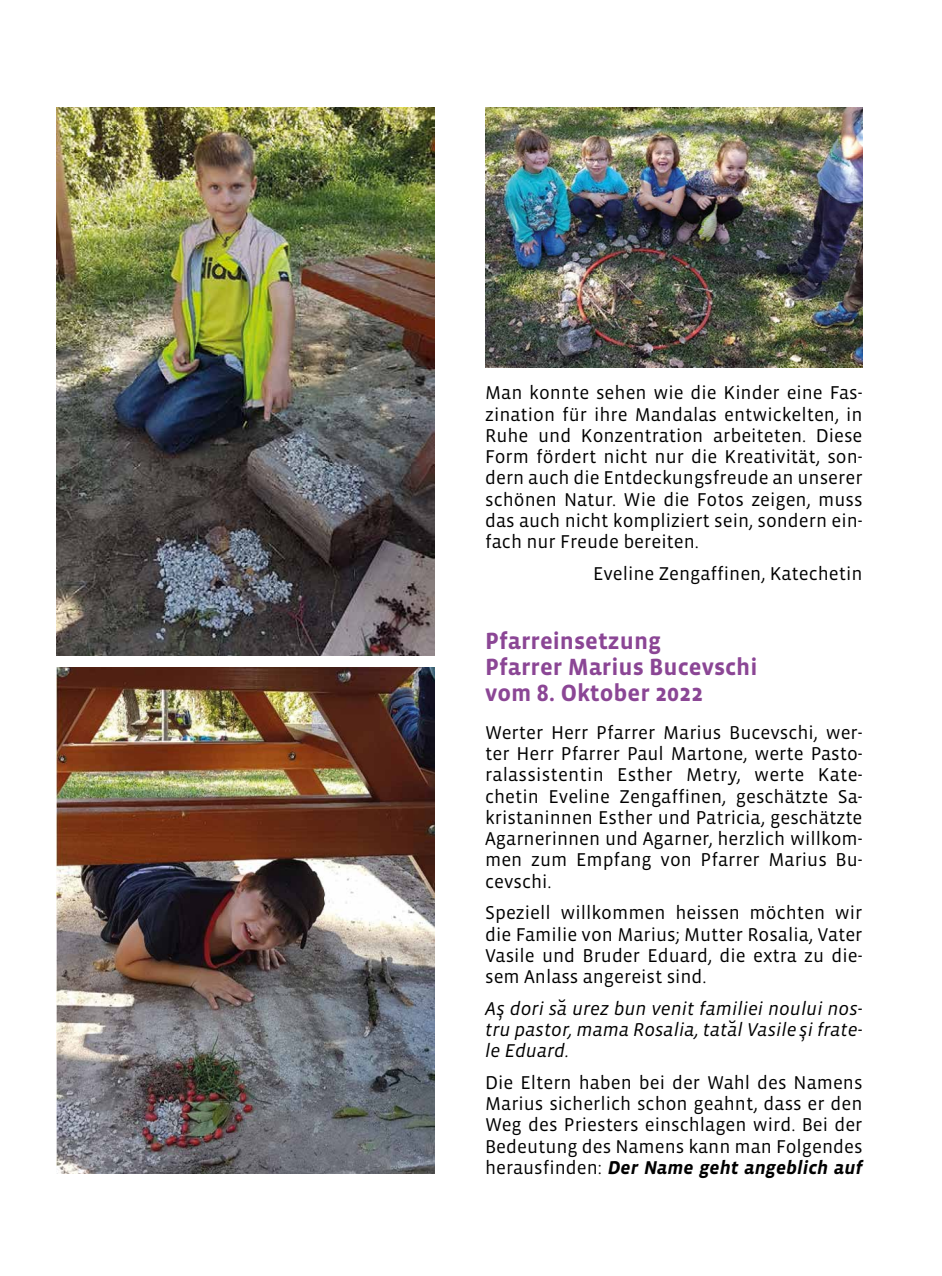
<style>
.page{position:relative;width:942px;height:1276px;background:#fff}
.page>*{position:absolute;margin:0;border:0;box-sizing:border-box;transform-origin:0 0}
.t1{font:700 24px/26.2px "Vista Sans";color:#8b4695}
.t2{font:19px/21.2px "Vista Sans";color:#000;text-align:justify}
.t3{font:italic 19px "Vista Sans";color:#000}
.s1{font-weight:700;font-style:italic}
</style>
<div class="page">
<img style="left:57px;top:108px;width:377px;height:547px">
<img style="left:57px;top:667px;width:377px;height:507px">
<img style="left:485px;top:108px;width:377px;height:260px">
<p class="t2" style="left:485px;top:383px;width:379px">Man konnte sehen wie die Kinder eine Fas&shy;zination für ihre Mandalas entwickelten, in Ruhe und Konzentration arbeiteten. Diese Form fördert nicht nur die Kreativität, son&shy;dern auch die Entdeckungsfreude an unserer schönen Natur. Wie die Fotos zeigen, muss das auch nicht kompliziert sein, sondern ein&shy;fach nur Freude bereiten.</p>
<p class="t2" style="left:592px;top:563px;width:271px">Eveline Zengaffinen, Katechetin</p>
<p class="t1" style="left:485px;top:628px;width:274px">Pfarreinsetzung<br>Pfarrer Marius Bucevschi vom 8. Oktober 2022</p>
<p class="t2" style="left:485px;top:722px;width:379px">Werter Herr Pfarrer Marius Bucevschi, wer&shy;ter Herr Pfarrer Paul Martone, werte Pasto&shy;ralassistentin Esther Metry, werte Kate&shy;chetin Eveline Zengaffinen, geschätzte Sa&shy;kristaninnen Esther und Patricia, geschätzte Agarnerinnen und Agarner, herzlich willkom&shy;men zum Empfang von Pfarrer Marius Bu&shy;cevschi.</p>
<p class="t2" style="left:485px;top:902px;width:379px">Speziell willkommen heissen möchten wir die Familie von Marius; Mutter Rosalia, Vater Vasile und Bruder Eduard, die extra zu die&shy;sem Anlass angereist sind.</p>
<p class="t3" style="left:485px;top:998px;width:379px">As dori s˘a urez bun venit familiei noului nos-</p>
<p class="t2" style="left:498px;top:1012px;width:6px">’</p>
<p class="t3" style="left:485px;top:1020px;width:379px">tru pastor, mama Rosalia, tat˘al Vasilesi frate-</p>
<p class="t2" style="left:800px;top:1033px;width:6px">’</p>
<p class="t3" style="left:485px;top:1041px;width:86px">le Eduard.</p>
<p class="t2" style="left:485px;top:1072px;width:379px">Die Eltern haben bei der Wahl des Namens Marius sicherlich schon geahnt, dass er den Weg des Priesters einschlagen wird. Bei der Bedeutung des Namens kann man Folgendes herausfinden: <span class="s1">Der Name geht angeblich auf</span></p>
</div>
